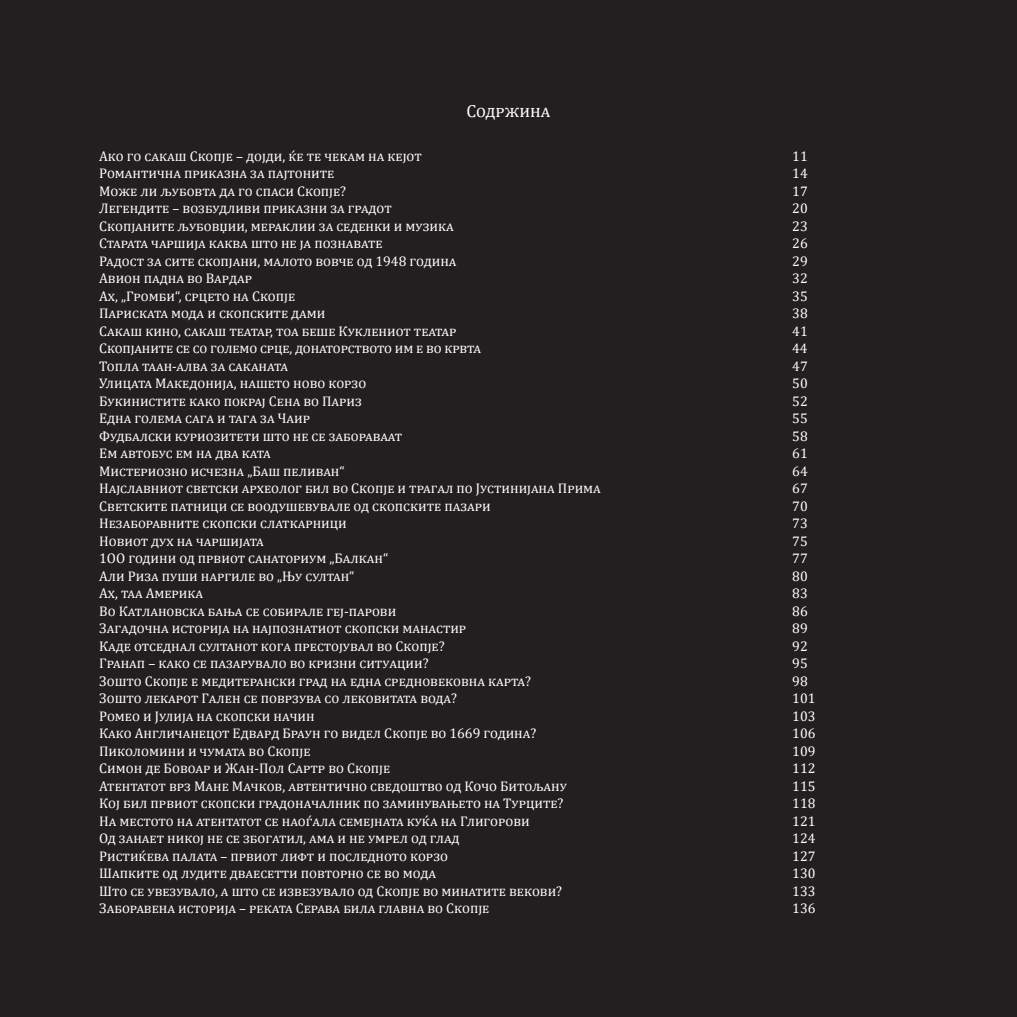
<style>
.page{position:relative;width:1017px;height:1017px;background:#231f20}
.page>*{position:absolute;margin:0;border:0;box-sizing:border-box;transform-origin:0 0}
.t1{font:17.5px "Cambria";color:#fff}
.t2{font:14px "Cambria";letter-spacing:.005em;color:#fff}
.t3{font:14px "Cambria";letter-spacing:.035em;color:#fff}
.t4{font:14px "Cambria";letter-spacing:.055em;color:#fff}
.t5{font:14px "Cambria";letter-spacing:.045em;color:#fff}
.t6{font:14px "Cambria";letter-spacing:.03em;color:#fff}
</style>
<div class="page">
<p class="t1" style="left:466px;top:101px;width:84px">Содржина</p>
<p class="t2" style="left:99px;top:147px;width:324px">Ако го сакаш Скопје – дојди, ќе те чекам на кејот</p>
<p class="t2" style="left:792px;top:147px;width:17px">11</p>
<p class="t2" style="left:99px;top:165px;width:237px">Романтична приказна за пајтоните</p>
<p class="t2" style="left:792px;top:165px;width:17px">14</p>
<p class="t2" style="left:99px;top:182px;width:249px">Може ли љубовта да го спаси Скопје?</p>
<p class="t2" style="left:792px;top:182px;width:17px">17</p>
<p class="t2" style="left:99px;top:200px;width:294px">Легендите – возбудливи приказни за градот</p>
<p class="t2" style="left:792px;top:200px;width:17px">20</p>
<p class="t2" style="left:99px;top:217px;width:355px">Скопјаните љубовџии, мераклии за седенки и музика</p>
<p class="t2" style="left:792px;top:217px;width:17px">23</p>
<p class="t2" style="left:99px;top:235px;width:285px">Старата чаршија каква што не ја познавате</p>
<p class="t2" style="left:792px;top:235px;width:17px">26</p>
<p class="t2" style="left:99px;top:252px;width:358px">Радост за сите скопјани, малото вовче од 1948 година</p>
<p class="t2" style="left:792px;top:252px;width:17px">29</p>
<p class="t2" style="left:99px;top:270px;width:155px">Авион падна во Вардар</p>
<p class="t2" style="left:792px;top:270px;width:17px">32</p>
<p class="t2" style="left:99px;top:287px;width:198px">Ах, „Громби“, срцето на Скопје</p>
<p class="t2" style="left:792px;top:287px;width:17px">35</p>
<p class="t2" style="left:99px;top:305px;width:228px">Париската мода и скопските дами</p>
<p class="t2" style="left:792px;top:305px;width:17px">38</p>
<p class="t3" style="left:99px;top:322px;width:359px">Сакаш кино, сакаш театар, тоа беше Куклениот театар</p>
<p class="t2" style="left:792px;top:322px;width:17px">41</p>
<p class="t2" style="left:99px;top:340px;width:383px">Скопјаните се со големо срце, донаторството им е во крвта</p>
<p class="t2" style="left:792px;top:340px;width:17px">44</p>
<p class="t4" style="left:99px;top:357px;width:190px">Топла таан-алва за саканата</p>
<p class="t2" style="left:792px;top:357px;width:17px">47</p>
<p class="t2" style="left:99px;top:375px;width:269px">Улицата Македонија, нашето ново корзо</p>
<p class="t2" style="left:792px;top:375px;width:17px">50</p>
<p class="t2" style="left:99px;top:392px;width:264px">Букинистите како покрај Сена во Париз</p>
<p class="t2" style="left:792px;top:392px;width:17px">52</p>
<p class="t2" style="left:99px;top:410px;width:212px">Една голема сага и тага за Чаир</p>
<p class="t2" style="left:792px;top:410px;width:17px">55</p>
<p class="t2" style="left:99px;top:427px;width:305px">Фудбалски куриозитети што не се забораваат</p>
<p class="t2" style="left:792px;top:427px;width:17px">58</p>
<p class="t2" style="left:99px;top:445px;width:172px">Ем автобус ем на два ката</p>
<p class="t2" style="left:792px;top:445px;width:17px">61</p>
<p class="t2" style="left:99px;top:462px;width:247px">Мистериозно исчезна „Баш пеливан“</p>
<p class="t2" style="left:792px;top:462px;width:17px">64</p>
<p class="t2" style="left:99px;top:480px;width:502px">Најславниот светски археолог бил во Скопје и трагал по Јустинијана Прима</p>
<p class="t2" style="left:792px;top:480px;width:17px">67</p>
<p class="t2" style="left:99px;top:497px;width:393px">Светските патници се воодушевувале од скопските пазари</p>
<p class="t2" style="left:792px;top:497px;width:17px">70</p>
<p class="t6" style="left:99px;top:515px;width:249px">Незаборавните скопски слаткарници</p>
<p class="t2" style="left:792px;top:515px;width:17px">73</p>
<p class="t2" style="left:99px;top:532px;width:165px">Новиот дух на чаршијата</p>
<p class="t2" style="left:792px;top:532px;width:17px">75</p>
<p class="t2" style="left:99px;top:550px;width:291px">1ОО години од првиот санаториум „Балкан“</p>
<p class="t2" style="left:792px;top:550px;width:17px">77</p>
<p class="t2" style="left:99px;top:567px;width:257px">Али Риза пуши наргиле во „Њу султан“</p>
<p class="t2" style="left:792px;top:567px;width:17px">80</p>
<p class="t2" style="left:99px;top:585px;width:105px">Ах, таа Америка</p>
<p class="t2" style="left:792px;top:585px;width:17px">83</p>
<p class="t2" style="left:99px;top:602px;width:299px">Во Катлановска бања се собирале геј-парови</p>
<p class="t2" style="left:792px;top:602px;width:17px">86</p>
<p class="t5" style="left:99px;top:620px;width:369px">Загадочна историја на најпознатиот скопски манастир</p>
<p class="t2" style="left:792px;top:620px;width:17px">89</p>
<p class="t2" style="left:99px;top:637px;width:347px">Каде отседнал султанот кога престојувал во Скопје?</p>
<p class="t2" style="left:792px;top:637px;width:17px">92</p>
<p class="t4" style="left:99px;top:655px;width:331px">Гранап – како се пазарувало во кризни ситуации?</p>
<p class="t2" style="left:792px;top:655px;width:17px">95</p>
<p class="t3" style="left:99px;top:672px;width:433px">Зошто Скопје е медитерански град на една средновековна карта?</p>
<p class="t2" style="left:792px;top:672px;width:17px">98</p>
<p class="t2" style="left:99px;top:690px;width:359px">Зошто лекарот Гален се поврзува со лековитата вода?</p>
<p class="t2" style="left:792px;top:690px;width:25px">101</p>
<p class="t2" style="left:99px;top:707px;width:217px">Ромео и Јулија на скопски начин</p>
<p class="t2" style="left:792px;top:707px;width:25px">103</p>
<p class="t2" style="left:99px;top:725px;width:439px">Како Англичанецот Едвард Браун го видел Скопје во 1669 година?</p>
<p class="t2" style="left:792px;top:725px;width:25px">106</p>
<p class="t2" style="left:99px;top:742px;width:213px">Пиколомини и чумата во Скопје</p>
<p class="t2" style="left:792px;top:742px;width:25px">109</p>
<p class="t2" style="left:99px;top:760px;width:293px">Симон де Бовоар и Жан-Пол Сартр во Скопје</p>
<p class="t2" style="left:792px;top:760px;width:25px">112</p>
<p class="t2" style="left:99px;top:777px;width:469px">Атентатот врз Мане Мачков, автентично сведоштво од Кочо Битољану</p>
<p class="t2" style="left:792px;top:777px;width:25px">115</p>
<p class="t3" style="left:99px;top:795px;width:466px">Кој бил првиот скопски градоначалник по заминувањето на Турците?</p>
<p class="t2" style="left:792px;top:795px;width:25px">118</p>
<p class="t2" style="left:99px;top:812px;width:432px">На местото на атентатот се наоѓала семејната куќа на Глигорови</p>
<p class="t2" style="left:792px;top:812px;width:25px">121</p>
<p class="t3" style="left:99px;top:830px;width:362px">Од занает никој не се збогатил, ама и не умрел од глад</p>
<p class="t2" style="left:792px;top:830px;width:25px">124</p>
<p class="t2" style="left:99px;top:847px;width:350px">Ристиќева палата – првиот лифт и последното корзо</p>
<p class="t2" style="left:792px;top:847px;width:25px">127</p>
<p class="t2" style="left:99px;top:865px;width:337px">Шапките од лудите дваесетти повторно се во мода</p>
<p class="t2" style="left:792px;top:865px;width:25px">130</p>
<p class="t2" style="left:99px;top:882px;width:464px">Што се увезувало, а што се извезувало од Скопје во минатите векови?</p>
<p class="t2" style="left:792px;top:882px;width:25px">133</p>
<p class="t2" style="left:99px;top:900px;width:392px">Заборавена историја – реката Серава била главна во Скопје</p>
<p class="t2" style="left:792px;top:900px;width:25px">136</p>
</div>
